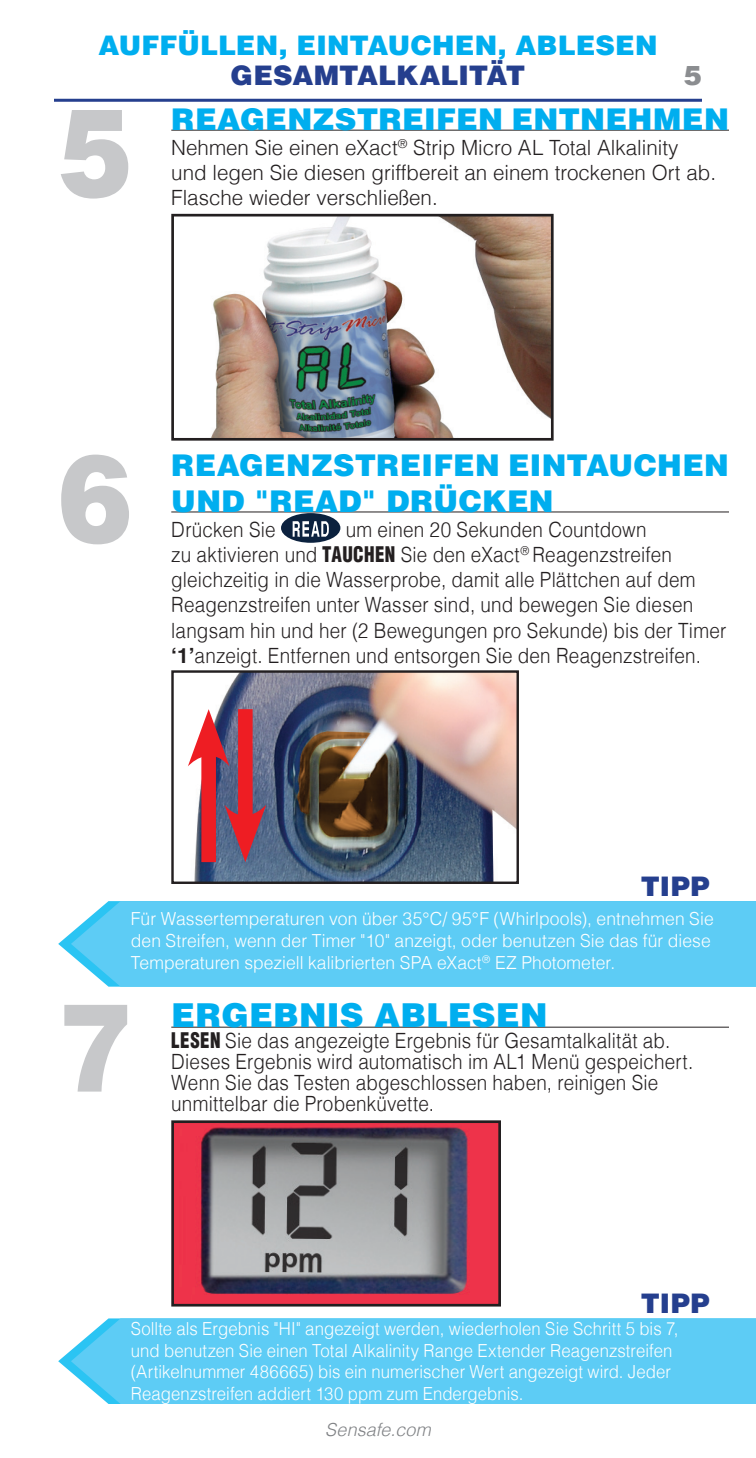
<style>
.page{position:relative;width:756px;height:1458px;background:#fff}
.page>*{position:absolute;margin:0;border:0;box-sizing:border-box;transform-origin:0 0}
.t1{font:900 123px "Helvetica LT";color:#c7c8ca;scale:.9 1}
.t2{font:900 33px "Helvetica LT";letter-spacing:.005em;color:#00aeef}
.t3{font:900 30px/36px "Helvetica LT";letter-spacing:.01em;color:#00aeef}
.t4{font:900 27px "Helvetica LT";letter-spacing:.01em;color:#00aeef}
.t5{font:900 27px "Helvetica LT";letter-spacing:.005em;color:#253f8e}
.t6{font:900 27px "Helvetica LT";color:#8b8d90}
.t7{font:300 21px/25.2px "Helvetica LT";letter-spacing:.01em;color:#231f20;scale:.9 1}
.t8{font:300 21px/25.2px "Helvetica LT";letter-spacing:.01em;color:#231f20}
.t9{font:300 18px/21.6px "Helvetica LT";letter-spacing:.005em;color:#fff;scale:.93 1}
.t10{font:300 18px/21.6px "Helvetica LT";letter-spacing:.005em;color:#fff}
.t11{font:italic 300 18px "Helvetica LT";letter-spacing:.005em;color:#808285}
.s1{font-weight:900;font-stretch:condensed}
.s2{font-weight:700}
</style>
<div class="page">
<hr style="left:54px;top:99px;width:648px;height:3px;background:#253f8e">
<hr style="left:171px;top:130px;width:558px;height:1px;background:#231f20">
<img style="left:211px;top:218px;width:339px;height:219px">
<div style="left:171px;top:214px;width:383px;height:227px;border:3px solid #231f20"></div>
<hr style="left:171px;top:1027px;width:558px;height:1px;background:#231f20">
<img style="left:175px;top:1124px;width:322px;height:179px">
<div style="left:171px;top:1120px;width:330px;height:187px;border:3px solid #231f20"></div>
<hr style="left:171px;top:511px;width:558px;height:1px;background:#231f20">
<svg style="left:281px;top:513px;width:59px;height:30px"></svg>
<img style="left:194px;top:673px;width:322px;height:208px">
<div style="left:171px;top:670px;width:348px;height:214px;border:2px solid #231f20"></div>
<div style="left:238px;top:709px;width:15px;height:120px;background:#ee1d23"></div>
<svg style="left:224px;top:805px;width:42px;height:57px;background:#95485d"></svg>
<div style="left:201px;top:742px;width:15px;height:120px;background:#ee1d23"></div>
<svg style="left:188px;top:709px;width:42px;height:57px"></svg>
<div style="left:71px;top:1318px;width:685px;height:86px;background:#5dccf5"></div>
<div style="left:71px;top:901px;width:685px;height:86px;background:#5dccf5"></div>
<p class="t4" style="left:98px;top:28px;width:561px">AUFFÜLLEN, EINTAUCHEN, ABLESEN</p>
<p class="t5" style="left:231px;top:58px;width:296px">GESAMTALKALITÄT</p>
<h3 class="t3" style="left:171px;top:100px;width:559px">REAGENZSTREIFEN ENTNEHMEN</h3>
<p class="t8" style="left:171px;top:135px;width:546px">Nehmen Sie einen eXact<sup>®</sup> Strip Micro AL Total Alkalinity und legen Sie diesen griffbereit an einem trockenen Ort ab.</p>
<p class="t6" style="left:684px;top:57px;width:20px">5</p>
<h1 class="t1" style="left:58px;top:72px;width:84px">5</h1>
<p class="t8" style="left:171px;top:185px;width:268px">Flasche wieder verschließen.</p>
<h1 class="t1" style="left:58px;top:418px;width:84px">6</h1>
<h3 class="t3" style="left:171px;top:446px;width:559px">REAGENZSTREIFEN EINTAUCHEN<br>UND "READ" DRÜCKEN</h3>
<p class="t7" style="left:171px;top:517px;width:118px">Drücken Sie</p>
<p class="t7" style="left:171px;top:517px;width:618px;text-indent:174px">um einen 20 Sekunden Countdown<br>zu aktivieren und <span class="s1">TAUCHEN</span> Sie den eXact<sup>®</sup> Reagenzstreifen gleichzeitig in die Wasserprobe, damit alle Plättchen auf dem Reagenzstreifen unter Wasser sind, und bewegen Sie diesen langsam hin und her (2 Bewegungen pro Sekunde) bis der Timer <span class="s2">‘1’</span>anzeigt. Entfernen und entsorgen Sie den Reagenzstreifen.</p>
<p class="t5" style="left:641px;top:868px;width:70px">TIPP</p>
<p class="t10" style="left:131px;top:908px;width:584px">Für Wassertemperaturen von über 35°C/ 95°F (Whirlpools), entnehmen Sie den Streifen, wenn der Timer "10" anzeigt, oder benutzen Sie das für diese<br>Temperaturen speziell kalibrierten SPA eXact<sup>®</sup> EZ Photometer.</p>
<h1 class="t1" style="left:58px;top:967px;width:84px">7</h1>
<h2 class="t2" style="left:171px;top:993px;width:378px">ERGEBNIS ABLESEN</h2>
<p class="t7" style="left:171px;top:1030px;width:581px;line-height:21px"><span class="s1">LESEN</span> Sie das angezeigte Ergebnis für Gesamtalkalität ab.<br>Dieses Ergebnis wird automatisch im AL1 Menü gespeichert.<br>Wenn Sie das Testen abgeschlossen haben, reinigen Sie</p>
<p class="t7" style="left:171px;top:1091px;width:293px">unmittelbar die Probenküvette.</p>
<p class="t5" style="left:641px;top:1286px;width:70px">TIPP</p>
<p class="t9" style="left:131px;top:1318px;width:590px">Sollte als Ergebnis "HI" angezeigt werden, wiederholen Sie Schritt 5 bis 7, und benutzen Sie einen Total Alkalinity Range Extender Reagenzstreifen (Artikelnummer 486665) bis ein numerischer Wert angezeigt wird. Jeder Reagenzstreifen addiert 130 ppm zum Endergebnis.</p>
<p class="t11" style="left:325px;top:1418px;width:107px">Sensafe.com</p>
</div>
